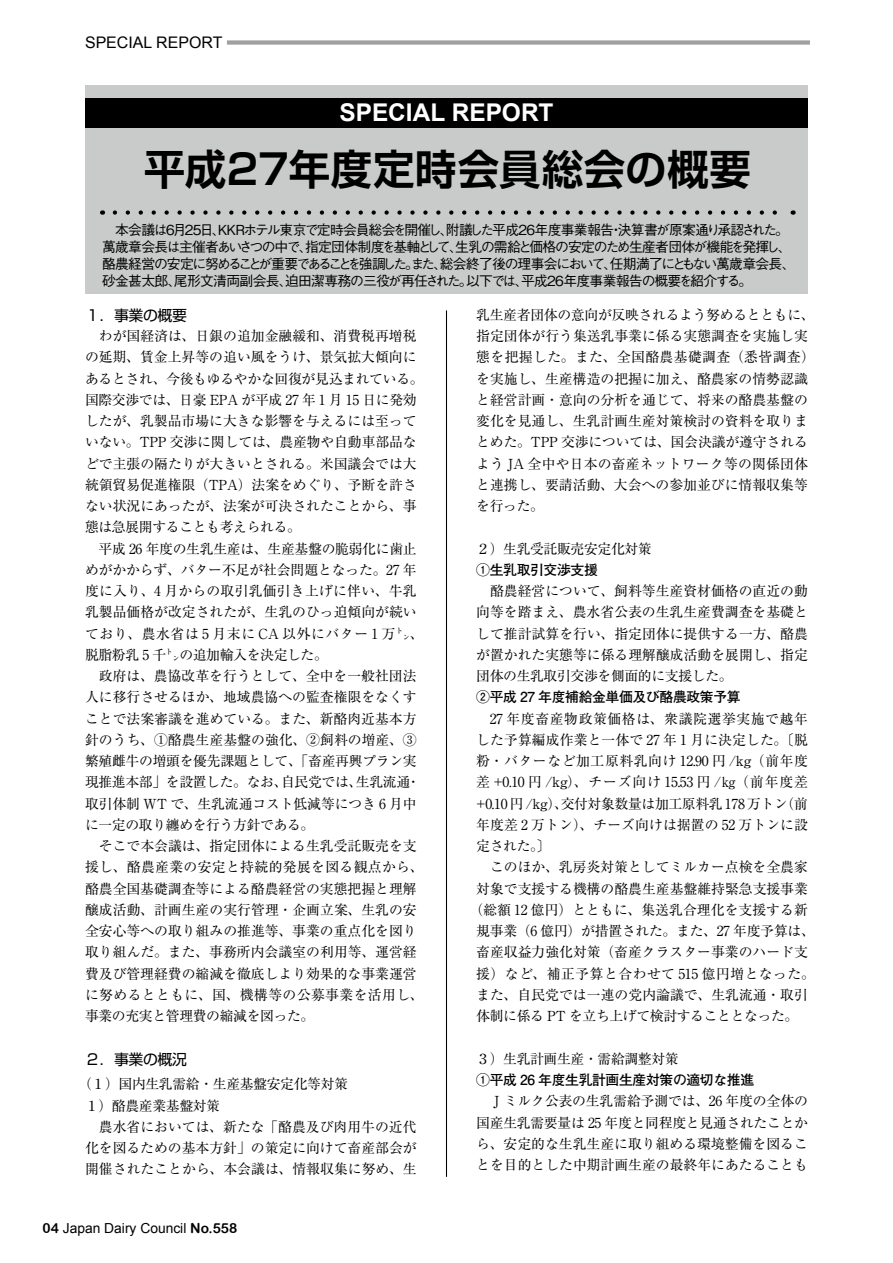
<style>
.page{position:relative;width:893px;height:1263px;background:#fff}
.page>*{position:absolute;margin:0;border:0;box-sizing:border-box;transform-origin:0 0}
.t1{font:700 41.4px "Shin Go Pro De";letter-spacing:.01em;color:#000}
.t2{font:700 24.45px "Arial";color:#fff}
.t3{font:15.9px "Arial";color:#000}
.t4{font:14.85px "Shin Go Pro";letter-spacing:-.025em;color:#000}
.t5{font:13.8px/21.3px "Ryumin Pro";color:#000}
.t6{font:500 13.8px/17px "Gothic BBB Pro";letter-spacing:-.08em;color:#000}
.t7{font:13.8px "Ryumin Pro";letter-spacing:-.025em;color:#000}
.t8{font:13.8px "Ryumin Pro";letter-spacing:.045em;color:#000}
.t9{font:700 13.8px "Futo Go B101 Pro";letter-spacing:-.025em;color:#000}
.t10{font:13.8px "Ryumin Pro";letter-spacing:.065em;color:#000}
.t11{font:13.8px "Arial";color:#000}
.t12{font:13.8px "Ryumin Pro";letter-spacing:.035em;color:#000}
.s1{font-family:"Arial Rounded MT Bold"}
</style>
<div class="page">
<div style="left:227px;top:40px;width:583px;height:5px;background:#9fa0a0"></div>
<hr style="left:446px;top:310px;width:1px;height:867px;background:#000">
<div style="left:85px;top:85px;width:723px;height:208px;background:#c9caca"></div>
<div style="left:85px;top:98px;width:723px;height:30px;background:#000"></div>
<svg style="left:115px;top:210px;width:662px;height:5px"></svg>
<p class="t3" style="left:85px;top:32px;width:139px">SPECIAL REPORT</p>
<h2 class="t2" style="left:339px;top:97px;width:216px">SPECIAL REPORT</h2>
<h1 class="t1" style="left:144px;top:135px;width:608px">平成27年度定時会員総会の概要</h1>
<p class="t6" style="left:102px;top:219px;width:695px">　本会議は６月25日、ＫＫＲホテル東京で定時会員総会を開催し、附議した平成26年度事業報告・決算書が原案通り承認された。萬歳章会長は主催者あいさつの中で、指定団体制度を基軸として、生乳の需給と価格の安定のため生産者団体が機能を発揮し、酪農経営の安定に努めることが重要であることを強調した。また、総会終了後の理事会において、任期満了にともない萬歳章会長、砂金甚太郎、尾形文清両副会長、迫田潔専務の三役が再任された。以下では、平成26年度事業報告の概要を紹介する。</p>
<p class="t4" style="left:85px;top:303px;width:103px">１．事業の概要</p>
<p class="t5" style="left:85px;top:324px;width:340px">　わが国経済は、日銀の追加金融緩和、消費税再増税の延期、賃金上昇等の追い風をうけ、景気拡大傾向にあるとされ、今後もゆるやかな回復が見込まれている。国際交渉では、日豪 EPA が平成 27 年 1 月 15 日に発効したが、乳製品市場に大きな影響を与えるには至っていない。TPP 交渉に関しては、農産物や自動車部品などで主張の隔たりが大きいとされる。米国議会では大統領貿易促進権限（TPA）法案をめぐり、予断を許さない状況にあったが、法案が可決されたことから、事態は急展開することも考えられる。<br>　平成 26 年度の生乳生産は、生産基盤の脆弱化に歯止めがかからず、バター不足が社会問題となった。27 年度に入り、4 月からの取引乳価引き上げに伴い、牛乳乳製品価格が改定されたが、生乳のひっ迫傾向が続いており、農水省は 5 月末に CA 以外にバター 1 万㌧、脱脂粉乳 5 千㌧の追加輸入を決定した。<br>　政府は、農協改革を行うとして、全中を一般社団法人に移行させるほか、地域農協への監査権限をなくすことで法案審議を進めている。また、新酪肉近基本方針のうち、①酪農生産基盤の強化、②飼料の増産、③繁殖雌牛の増頭を優先課題として、「畜産再興プラン実現推進本部」を設置した。なお、自民党では、生乳流通・取引体制 WT で、生乳流通コスト低減等につき 6 月中に一定の取り纏めを行う方針である。<br>　そこで本会議は、指定団体による生乳受託販売を支援し、酪農産業の安定と持続的発展を図る観点から、酪農全国基礎調査等による酪農経営の実態把握と理解醸成活動、計画生産の実行管理・企画立案、生乳の安全安心等への取り組みの推進等、事業の重点化を図り取り組んだ。また、事務所内会議室の利用等、運営経費及び管理経費の縮減を徹底しより効果的な事業運営に努めるとともに、国、機構等の公募事業を活用し、事業の充実と管理費の縮減を図った。</p>
<p class="t4" style="left:85px;top:1047px;width:103px">２．事業の概況</p>
<p class="t5" style="left:85px;top:1073px;width:333px;text-indent:-7px">（１）国内生乳需給・生産基盤安定化等対策<br>１）酪農産業基盤対策<br>　農水省においては、新たな「酪農及び肉用牛の近代化を図るための基本方針」の策定に向けて畜産部会が開催されたことから、本会議は、情報収集に努め、生</p>
<p class="t11" style="left:43px;top:1219px;width:196px"><span class="s1">04</span> Japan Dairy Council <span class="s1">No.558</span></p>
<p class="t5" style="left:476px;top:303px;width:340px">乳生産者団体の意向が反映されるよう努めるとともに、指定団体が行う集送乳事業に係る実態調査を実施し実態を把握した。また、全国酪農基礎調査（悉皆調査）を実施し、生産構造の把握に加え、酪農家の情勢認識と経営計画・意向の分析を通じて、将来の酪農基盤の変化を見通し、生乳計画生産対策検討の資料を取りまとめた。TPP 交渉については、国会決議が遵守されるよう JA 全中や日本の畜産ネットワーク等の関係団体と連携し、要請活動、大会への参加並びに情報収集等を行った。</p>
<p class="t7" style="left:476px;top:538px;width:177px">２）生乳受託販売安定化対策</p>
<p class="t9" style="left:476px;top:559px;width:123px">①生乳取引交渉支援</p>
<p class="t5" style="left:476px;top:579px;width:333px;text-align:justify">　酪農経営について、飼料等生産資材価格の直近の動向等を踏まえ、農水省公表の生乳生産費調査を基礎として推計試算を行い、指定団体に提供する一方、酪農が置かれた実態等に係る理解醸成活動を展開し、指定団体の生乳取引交渉を側面的に支援した。</p>
<p class="t9" style="left:476px;top:686px;width:266px">②平成 27 年度補給金単価及び酪農政策予算</p>
<p class="t8" style="left:476px;top:708px;width:333px">　27 年度畜産物政策価格は、衆議院選挙実施で越年</p>
<p class="t5" style="left:476px;top:728px;width:333px">した予算編成作業と一体で 27 年 1 月に決定した。〔脱</p>
<p class="t8" style="left:476px;top:750px;width:333px">粉・バターなど加工原料乳向け 12.90 円 /kg（前年度</p>
<p class="t10" style="left:476px;top:771px;width:333px">差 +0.10 円 /kg）、チーズ向け 15.53 円 /㎏（前年度差</p>
<p class="t7" style="left:476px;top:793px;width:333px">+0.10 円 /kg）、交付対象数量は加工原料乳 178 万トン（前</p>
<p class="t5" style="left:476px;top:813px;width:333px">年度差 2 万トン）、チーズ向けは据置の 52 万トンに設</p>
<p class="t5" style="left:476px;top:834px;width:76px">定された。〕</p>
<p class="t5" style="left:476px;top:856px;width:333px">　このほか、乳房炎対策としてミルカー点検を全農家</p>
<p class="t5" style="left:476px;top:877px;width:333px">対象で支援する機構の酪農生産基盤維持緊急支援事業</p>
<p class="t5" style="left:469px;top:898px;width:340px">（総額 12 億円）とともに、集送乳合理化を支援する新</p>
<p class="t5" style="left:476px;top:919px;width:340px">規事業（6 億円）が措置された。また、27 年度予算は、</p>
<p class="t5" style="left:476px;top:941px;width:333px">畜産収益力強化対策（畜産クラスター事業のハード支</p>
<p class="t12" style="left:476px;top:963px;width:340px">援）など、補正予算と合わせて 515 億円増となった。</p>
<p class="t5" style="left:476px;top:983px;width:333px">また、自民党では一連の党内論議で、生乳流通・取引</p>
<p class="t7" style="left:476px;top:1005px;width:324px">体制に係る PT を立ち上げて検討することとなった。</p>
<p class="t7" style="left:476px;top:1048px;width:204px">３）生乳計画生産・需給調整対策</p>
<p class="t9" style="left:476px;top:1069px;width:279px">①平成 26 年度生乳計画生産対策の適切な推進</p>
<p class="t5" style="left:476px;top:1089px;width:333px;text-align:justify">　Ｊミルク公表の生乳需給予測では、26 年度の全体の国産生乳需要量は 25 年度と同程度と見通されたことから、安定的な生乳生産に取り組める環境整備を図ることを目的とした中期計画生産の最終年にあたることも</p>
</div>
